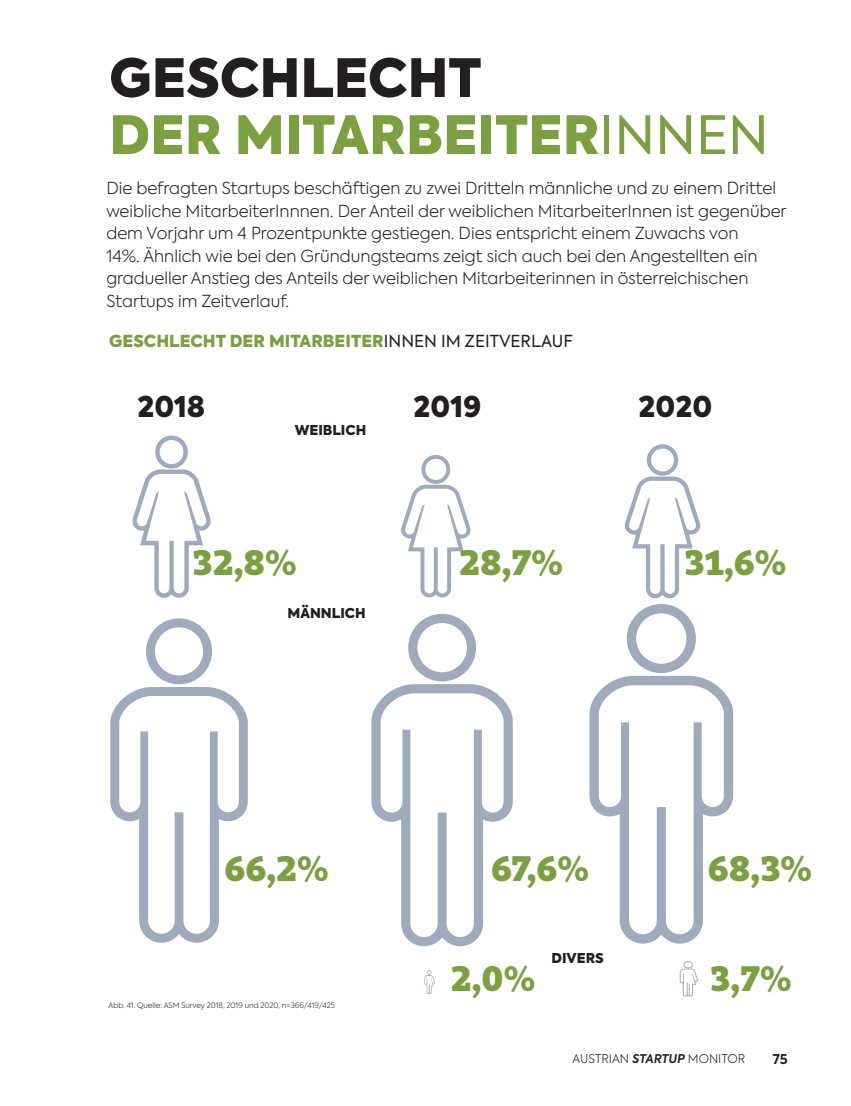
<style>
.page{position:relative;width:851px;height:1106px;background:#fff}
.page>*{position:absolute;margin:0;border:0;box-sizing:border-box;transform-origin:0 0}
.t1{font:900 52.5px/57px "Axiforma";color:#7ba040}
.t2{font:900 36px "Rival Slab";color:#7ba040}
.t3{font:900 28.5px "Axiforma";color:#241f1f}
.t4{font:300 16.5px/22.5px "Axiforma";color:#241f1f}
.t5{font:900 16.5px "Axiforma";color:#7ba040}
.t6{font:900 13.5px "Axiforma";color:#241f1f}
.t7{font:700 13.5px "Axiforma";color:#241f1f}
.t8{font:300 12px "Axiforma";color:#241f1f}
.t9{font:300 7.5px "Axiforma";color:#241f1f}
.s1{color:#241f1f}
.s2{font-weight:400}
.s3{font-weight:400;color:#241f1f}
.s4{font-weight:600;font-style:italic}
</style>
<div class="page">
<svg style="left:371px;top:614px;width:141px;height:332px"></svg>
<svg style="left:626px;top:604px;width:69px;height:69px"></svg>
<svg style="left:589px;top:676px;width:144px;height:267px"></svg>
<svg style="left:679px;top:961px;width:18px;height:35px"></svg>
<svg style="left:401px;top:455px;width:69px;height:142px"></svg>
<svg style="left:624px;top:444px;width:76px;height:154px"></svg>
<svg style="left:110px;top:618px;width:138px;height:324px"></svg>
<svg style="left:424px;top:970px;width:11px;height:24px"></svg>
<svg style="left:133px;top:435px;width:78px;height:163px"></svg>
<h1 class="t1" style="left:109px;top:50px;width:661px"><span class="s1">GESCHLECHT<br></span>DER MITARBEITER<span class="s2">INNEN</span></h1>
<p class="t4" style="left:106px;top:177px;width:681px">Die befragten Startups beschäftigen zu zwei Dritteln männliche und zu einem Drittel weibliche MitarbeiterInnnen. Der Anteil der weiblichen MitarbeiterInnen ist gegenüber dem Vorjahr um 4 Prozentpunkte gestiegen. Dies entspricht einem Zuwachs von<br>14%. Ähnlich wie bei den Gründungsteams zeigt sich auch bei den Angestellten ein gradueller Anstieg des Anteils der weiblichen Mitarbeiterinnen in österreichischen Startups im Zeitverlauf.</p>
<p class="t5" style="left:109px;top:329px;width:465px">GESCHLECHT DER MITARBEITER<span class="s3">INNEN IM ZEITVERLAUF</span></p>
<h3 class="t3" style="left:137px;top:386px;width:69px">2018</h3>
<p class="t6" style="left:294px;top:421px;width:73px">WEIBLICH</p>
<h2 class="t2" style="left:192px;top:532px;width:106px">32,8%</h2>
<p class="t6" style="left:287px;top:603px;width:80px">MÄNNLICH</p>
<h3 class="t3" style="left:413px;top:386px;width:69px">2019</h3>
<h3 class="t3" style="left:638px;top:386px;width:75px">2020</h3>
<h2 class="t2" style="left:459px;top:532px;width:105px">28,7%</h2>
<h2 class="t2" style="left:684px;top:532px;width:103px">31,6%</h2>
<h2 class="t2" style="left:224px;top:838px;width:106px">66,2%</h2>
<p class="t9" style="left:108px;top:1000px;width:228px">Abb. 41. Quelle: ASM Survey 2018, 2019 und 2020, n=366/419/425</p>
<h2 class="t2" style="left:491px;top:838px;width:99px">67,6%</h2>
<h2 class="t2" style="left:707px;top:838px;width:106px">68,3%</h2>
<h2 class="t2" style="left:451px;top:948px;width:86px">2,0%</h2>
<p class="t6" style="left:551px;top:948px;width:54px">DIVERS</p>
<h2 class="t2" style="left:710px;top:948px;width:83px">3,7%</h2>
<p class="t8" style="left:572px;top:1050px;width:174px">AUSTRIAN <span class="s4">STARTUP</span> MONITOR</p>
<p class="t7" style="left:772px;top:1049px;width:16px">75</p>
</div>
